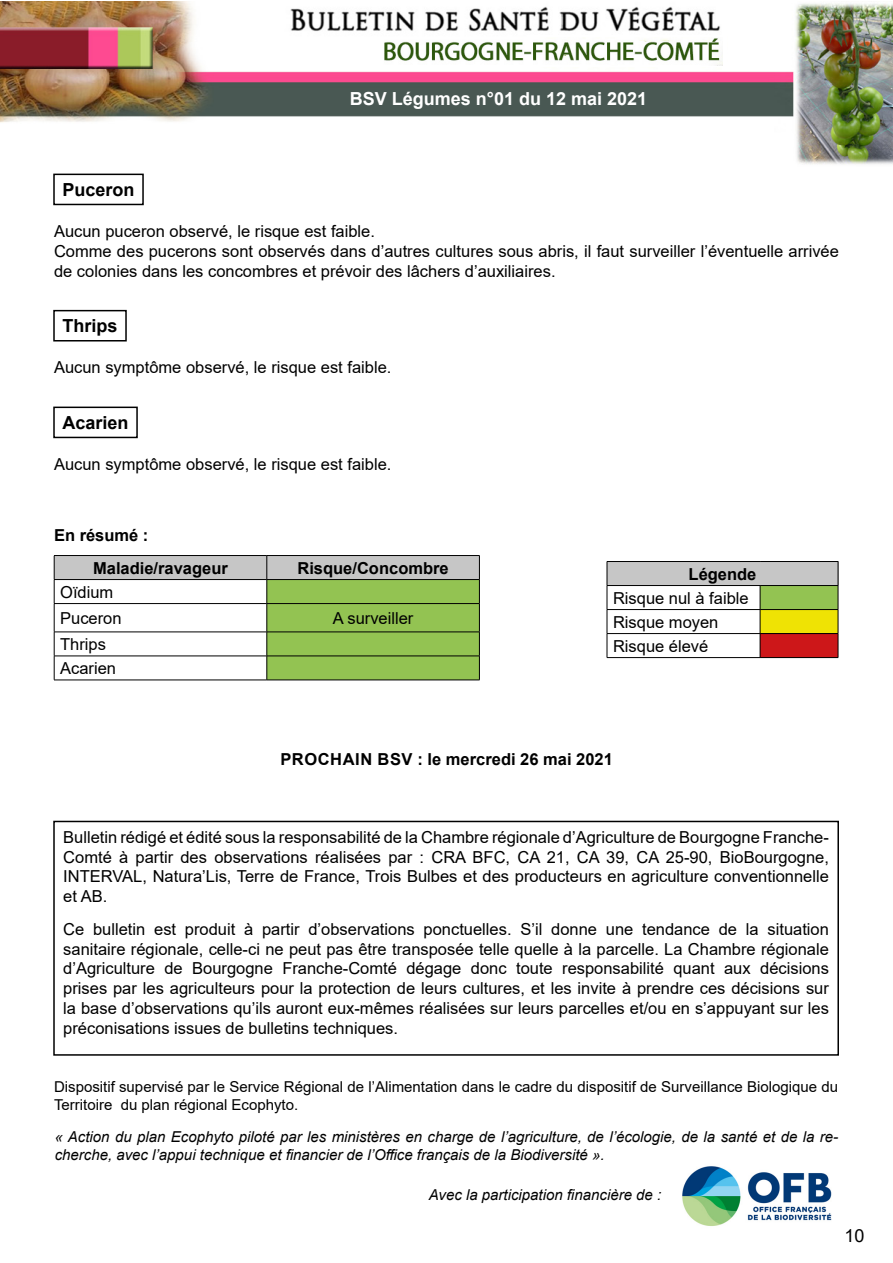
<style>
.page{position:relative;width:893px;height:1263px;background:#fff}
.page>*{position:absolute;margin:0;border:0;box-sizing:border-box;transform-origin:0 0}
.t1{font:700 18px "Arial";color:#fff}
.t2{font:700 18px "Arial";color:#000}
.t3{font:18px "Arial";color:#000}
.t4{font:16.5px/19.8px "Arial";color:#000}
.t5{font:700 16.5px/32.7px "Arial";color:#000}
.t6{font:italic 15px/18px "Arial";color:#000}
.t7{font:15px/18px "Arial";color:#000}
</style>
<div class="page">
<img style="left:0;top:1px;width:893px;height:164px">
<div style="left:527px;top:35px;width:200px;height:32px;background:#fff"></div>
<img style="left:381px;top:37px;width:342px;height:28px">
<div style="left:53px;top:821px;width:786px;height:235px;border:2px solid #000"></div>
<img style="left:682px;top:1166px;width:150px;height:60px">
<div style="left:53px;top:174px;width:91px;height:31px;border:2px solid #000"></div>
<div style="left:53px;top:310px;width:74px;height:31px;border:2px solid #000"></div>
<div style="left:53px;top:407px;width:85px;height:31px;border:2px solid #000"></div>
<svg style="left:54px;top:555px;width:426px;height:125px"></svg>
<hr style="left:54px;top:680px;width:213px;height:1px;background:#000">
<hr style="left:267px;top:680px;width:213px;height:1px;background:#000">
<div style="left:607px;top:561px;width:231px;height:24px;background:#c6c6c6"></div>
<div style="left:760px;top:585px;width:78px;height:24px;background:#93c352"></div>
<div style="left:760px;top:609px;width:78px;height:24px;background:#efe304"></div>
<div style="left:760px;top:633px;width:78px;height:24px;background:#cd1719"></div>
<hr style="left:607px;top:561px;width:153px;height:1px;background:#000">
<hr style="left:760px;top:561px;width:78px;height:1px;background:#000">
<hr style="left:607px;top:585px;width:153px;height:1px;background:#000">
<hr style="left:760px;top:585px;width:78px;height:1px;background:#000">
<hr style="left:607px;top:609px;width:153px;height:1px;background:#000">
<hr style="left:760px;top:609px;width:78px;height:1px;background:#000">
<hr style="left:607px;top:633px;width:153px;height:1px;background:#000">
<svg style="left:607px;top:562px;width:1px;height:95px"></svg>
<hr style="left:760px;top:633px;width:78px;height:1px;background:#000">
<svg style="left:760px;top:586px;width:1px;height:71px"></svg>
<svg style="left:838px;top:562px;width:1px;height:95px"></svg>
<hr style="left:607px;top:657px;width:153px;height:1px;background:#000">
<hr style="left:760px;top:657px;width:78px;height:1px;background:#000">
<p class="t1" style="left:350px;top:86px;width:299px">BSV Légumes n°01 du 12 mai 2021</p>
<p class="t2" style="left:63px;top:177px;width:74px">Puceron</p>
<p class="t4" style="left:54px;top:221px;width:786px">Aucun puceron observé, le risque est faible.<br>Comme des pucerons sont observés dans d’autres cultures sous abris, il faut surveiller l’éventuelle arrivée de colonies dans les concombres et prévoir des lâchers d’auxiliaires.</p>
<p class="t2" style="left:63px;top:313px;width:57px">Thrips</p>
<p class="t4" style="left:54px;top:357px;width:339px">Aucun symptôme observé, le risque est faible.</p>
<p class="t2" style="left:63px;top:410px;width:68px">Acarien</p>
<p class="t4" style="left:54px;top:454px;width:339px">Aucun symptôme observé, le risque est faible.</p>
<p class="t5" style="left:93px;top:519px;width:136px;text-indent:-39px">En résumé :<br>Maladie/ravageur</p>
<p class="t4" style="left:60px;top:579px;width:63px;line-height:26.1px">Oïdium<br>Puceron</p>
<p class="t4" style="left:60px;top:632px;width:57px;line-height:24px">Thrips<br>Acarien</p>
<p class="t5" style="left:297px;top:552px;width:153px">Risque/Concombre</p>
<p class="t4" style="left:333px;top:608px;width:82px">A surveiller</p>
<p class="t5" style="left:689px;top:558px;width:69px">Légende</p>
<p class="t4" style="left:613px;top:586px;width:137px;line-height:24px">Risque nul à faible<br>Risque moyen<br>Risque élevé</p>
<p class="t5" style="left:280px;top:743px;width:334px">PROCHAIN BSV : le mercredi 26 mai 2021</p>
<p class="t4" style="left:63px;top:827px;width:767px;text-align:justify">Bulletin rédigé et édité sous la responsabilité de la Chambre régionale d’Agriculture de Bourgogne Franche-Comté à partir des observations réalisées par : CRA BFC, CA 21, CA 39, CA 25-90, BioBourgogne, INTERVAL, Natura’Lis, Terre de France, Trois Bulbes et des producteurs en agriculture conventionnelle et AB.</p>
<p class="t4" style="left:63px;top:919px;width:767px;text-align:justify">Ce bulletin est produit à partir d’observations ponctuelles. S’il donne une tendance de la situation sanitaire régionale, celle-ci ne peut pas être transposée telle quelle à la parcelle. La Chambre régionale d’Agriculture de Bourgogne Franche-Comté dégage donc toute responsabilité quant aux décisions prises par les agriculteurs pour la protection de leurs cultures, et les invite à prendre ces décisions sur la base d’observations qu’ils auront eux-mêmes réalisées sur leurs parcelles et/ou en s’appuyant sur les préconisations issues de bulletins techniques.</p>
<p class="t7" style="left:54px;top:1077px;width:786px">Dispositif supervisé par le Service Régional de l’Alimentation dans le cadre du dispositif de Surveillance Biologique du<br>Territoire du plan régional Ecophyto.</p>
<p class="t6" style="left:55px;top:1128px;width:785px">« Action du plan Ecophyto piloté par les ministères en charge de l’agriculture, de l’écologie, de la santé et de la re&shy;cherche, avec l’appui technique et financier de l’Office français de la Biodiversité ».</p>
<p class="t6" style="left:429px;top:1186px;width:234px">Avec la participation financière de :</p>
<p class="t3" style="left:845px;top:1223px;width:22px">10</p>
</div>
